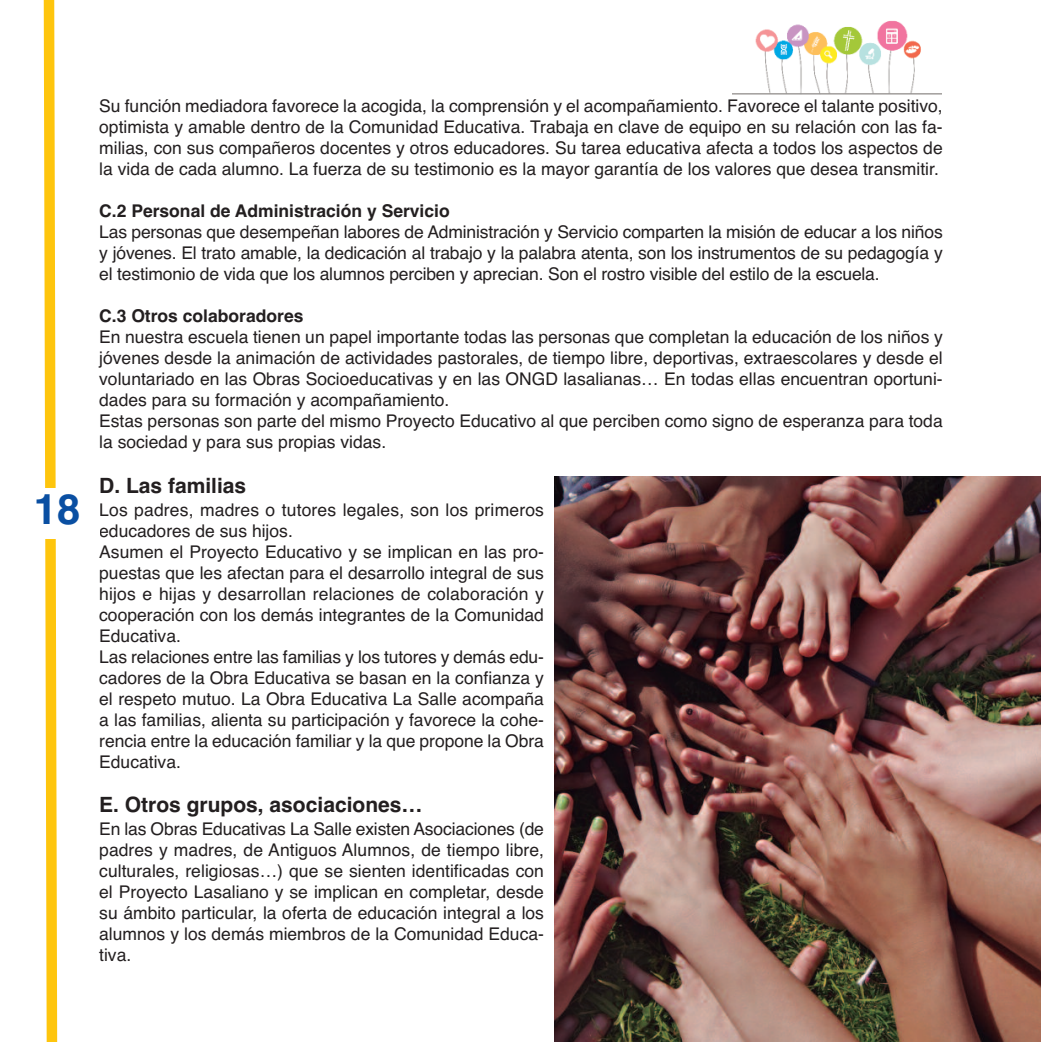
<style>
.page{position:relative;width:1042px;height:1042px;background:#fff}
.page>*{position:absolute;margin:0;border:0;box-sizing:border-box;transform-origin:0 0}
.t1{font:700 42px "Helvetica";color:#0a4fa2}
.t2{font:700 21px "Helvetica";color:#231f20}
.t3{font:17.5px/21px "Helvetica";color:#231f20;text-align:justify}
.t4{font:700 17.5px "Helvetica";color:#231f20}
</style>
<div class="page">
<svg style="left:43px;top:0;width:15px;height:1042px"></svg>
<div style="left:15px;top:488px;width:84px;height:51px;background:#fff"></div>
<img style="left:733px;top:20px;width:208px;height:75px">
<img style="left:554px;top:476px;width:486px;height:566px">
<h1 class="t1" style="left:34px;top:485px;width:48px">18</h1>
<p class="t3" style="left:99px;top:96px;width:845px">Su función mediadora favorece la acogida, la comprensión y el acompañamiento. Favorece el talante positivo, optimista y amable dentro de la Comunidad Educativa. Trabaja en clave de equipo en su relación con las fa&shy;milias, con sus compañeros docentes y otros educadores. Su tarea educativa afecta a todos los aspectos de la vida de cada alumno. La fuerza de su testimonio es la mayor garantía de los valores que desea transmitir.</p>
<p class="t4" style="left:99px;top:201px;width:352px">C.2 Personal de Administración y Servicio</p>
<p class="t3" style="left:99px;top:222px;width:845px">Las personas que desempeñan labores de Administración y Servicio comparten la misión de educar a los niños y jóvenes. El trato amable, la dedicación al trabajo y la palabra atenta, son los instrumentos de su pedagogía y el testimonio de vida que los alumnos perciben y aprecian. Son el rostro visible del estilo de la escuela.</p>
<p class="t4" style="left:99px;top:306px;width:206px">C.3 Otros colaboradores</p>
<p class="t3" style="left:99px;top:327px;width:845px;text-align:left">En nuestra escuela tienen un papel importante todas las personas que completan la educación de los niños y jóvenes desde la animación de actividades pastorales, de tiempo libre, deportivas, extraescolares y desde el voluntariado en las Obras Socioeducativas y en las ONGD lasalianas… En todas ellas encuentran oportuni&shy;dades para su formación y acompañamiento.<br>Estas personas son parte del mismo Proyecto Educativo al que perciben como signo de esperanza para toda la sociedad y para sus propias vidas.</p>
<p class="t2" style="left:99px;top:473px;width:149px">D. Las familias</p>
<p class="t3" style="left:99px;top:499px;width:446px;text-align:left">Los padres, madres o tutores legales, son los primeros educadores de sus hijos.<br>Asumen el Proyecto Educativo y se implican en las pro&shy;puestas que les afectan para el desarrollo integral de sus hijos e hijas y desarrollan relaciones de colaboración y cooperación con los demás integrantes de la Comunidad Educativa.<br>Las relaciones entre las familias y los tutores y demás edu&shy;cadores de la Obra Educativa se basan en la confianza y el respeto mutuo. La Obra Educativa La Salle acompaña a las familias, alienta su participación y favorece la cohe&shy;rencia entre la educación familiar y la que propone la Obra Educativa.</p>
<p class="t2" style="left:99px;top:793px;width:325px">E. Otros grupos, asociaciones…</p>
<p class="t3" style="left:99px;top:818px;width:446px">En las Obras Educativas La Salle existen Asociaciones (de padres y madres, de Antiguos Alumnos, de tiempo libre, culturales, religiosas…) que se sienten identificadas con el Proyecto Lasaliano y se implican en completar, desde su ámbito particular, la oferta de educación integral a los alumnos y los demás miembros de la Comunidad Educa&shy;tiva.</p>
</div>
